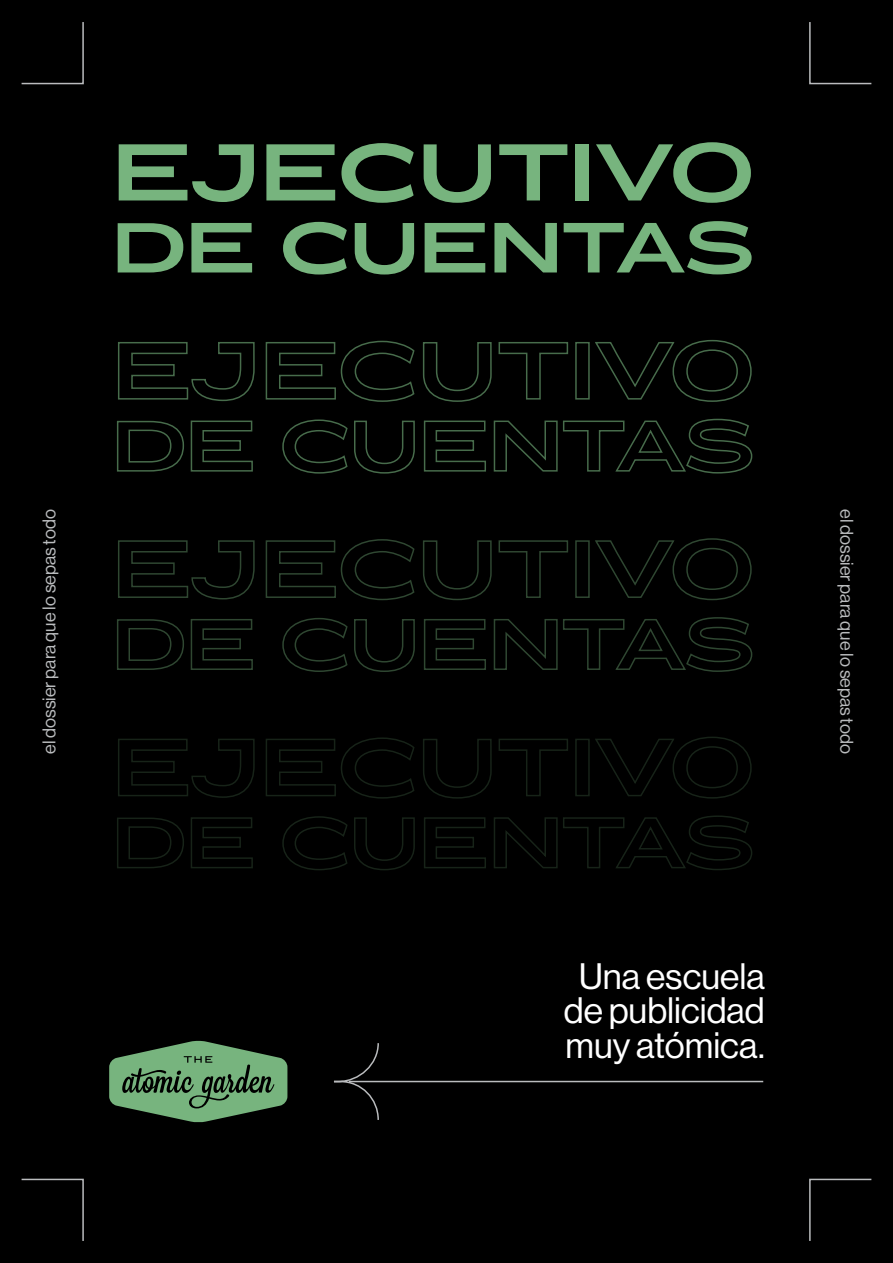
<style>
.page{position:relative;width:893px;height:1263px;background:#000}
.page>*{position:absolute;margin:0;border:0;box-sizing:border-box;transform-origin:0 0}
.t1{font:700 76.5px "Messapia";letter-spacing:-.005em;color:#77b47e}
.t2{font:700 67.5px "Messapia";letter-spacing:-.015em;color:#77b47e}
.t3{font:36px/34.5px "Neue Haas Display";color:#fff;text-align:center}
.t4{font:18px "Neue Haas Display";color:#babcbe}
</style>
<div class="page">
<svg style="left:118px;top:342px;width:137px;height:60px"></svg>
<svg style="left:265px;top:340px;width:150px;height:62px"></svg>
<svg style="left:422px;top:342px;width:70px;height:60px"></svg>
<svg style="left:498px;top:342px;width:71px;height:58px"></svg>
<svg style="left:595px;top:339px;width:157px;height:63px"></svg>
<svg style="left:117px;top:420px;width:136px;height:52px"></svg>
<svg style="left:282px;top:419px;width:133px;height:55px"></svg>
<svg style="left:423px;top:420px;width:63px;height:52px"></svg>
<svg style="left:493px;top:418px;width:260px;height:56px"></svg>
<svg style="left:118px;top:540px;width:137px;height:60px"></svg>
<svg style="left:265px;top:539px;width:150px;height:62px"></svg>
<svg style="left:423px;top:540px;width:69px;height:61px"></svg>
<svg style="left:498px;top:540px;width:70px;height:58px"></svg>
<svg style="left:595px;top:538px;width:157px;height:63px"></svg>
<svg style="left:117px;top:619px;width:136px;height:51px"></svg>
<svg style="left:282px;top:618px;width:133px;height:54px"></svg>
<svg style="left:424px;top:619px;width:62px;height:51px"></svg>
<svg style="left:493px;top:617px;width:260px;height:55px"></svg>
<svg style="left:118px;top:738px;width:137px;height:60px"></svg>
<svg style="left:265px;top:737px;width:150px;height:62px"></svg>
<svg style="left:423px;top:739px;width:69px;height:60px"></svg>
<svg style="left:498px;top:738px;width:70px;height:59px"></svg>
<svg style="left:595px;top:736px;width:157px;height:63px"></svg>
<svg style="left:117px;top:817px;width:136px;height:52px"></svg>
<svg style="left:282px;top:816px;width:133px;height:55px"></svg>
<svg style="left:424px;top:817px;width:62px;height:52px"></svg>
<svg style="left:494px;top:815px;width:259px;height:55px"></svg>
<svg style="left:21px;top:22px;width:63px;height:63px"></svg>
<svg style="left:809px;top:22px;width:63px;height:63px"></svg>
<svg style="left:809px;top:1178px;width:63px;height:63px"></svg>
<svg style="left:21px;top:1178px;width:63px;height:63px"></svg>
<svg style="left:109px;top:1041px;width:178px;height:81px"></svg>
<svg style="left:334px;top:1043px;width:46px;height:77px"></svg>
<hr style="left:349px;top:1081px;width:414px;height:1px;background:#babcbe">
<h1 class="t1" style="left:113px;top:119px;width:643px">EJECUTIVO</h1>
<h2 class="t2" style="left:112px;top:201px;width:643px">DE CUENTAS</h2>
<p class="t4" style="left:39px;top:754px;width:246px;rotate:-90deg">el dossier para que lo sepas todo</p>
<p class="t4" style="left:857px;top:509px;width:246px;rotate:90deg">el dossier para que lo sepas todo</p>
<h3 class="t3" style="left:564px;top:959px;width:202px">Una escuela de publicidad muy atómica.</h3>
</div>
